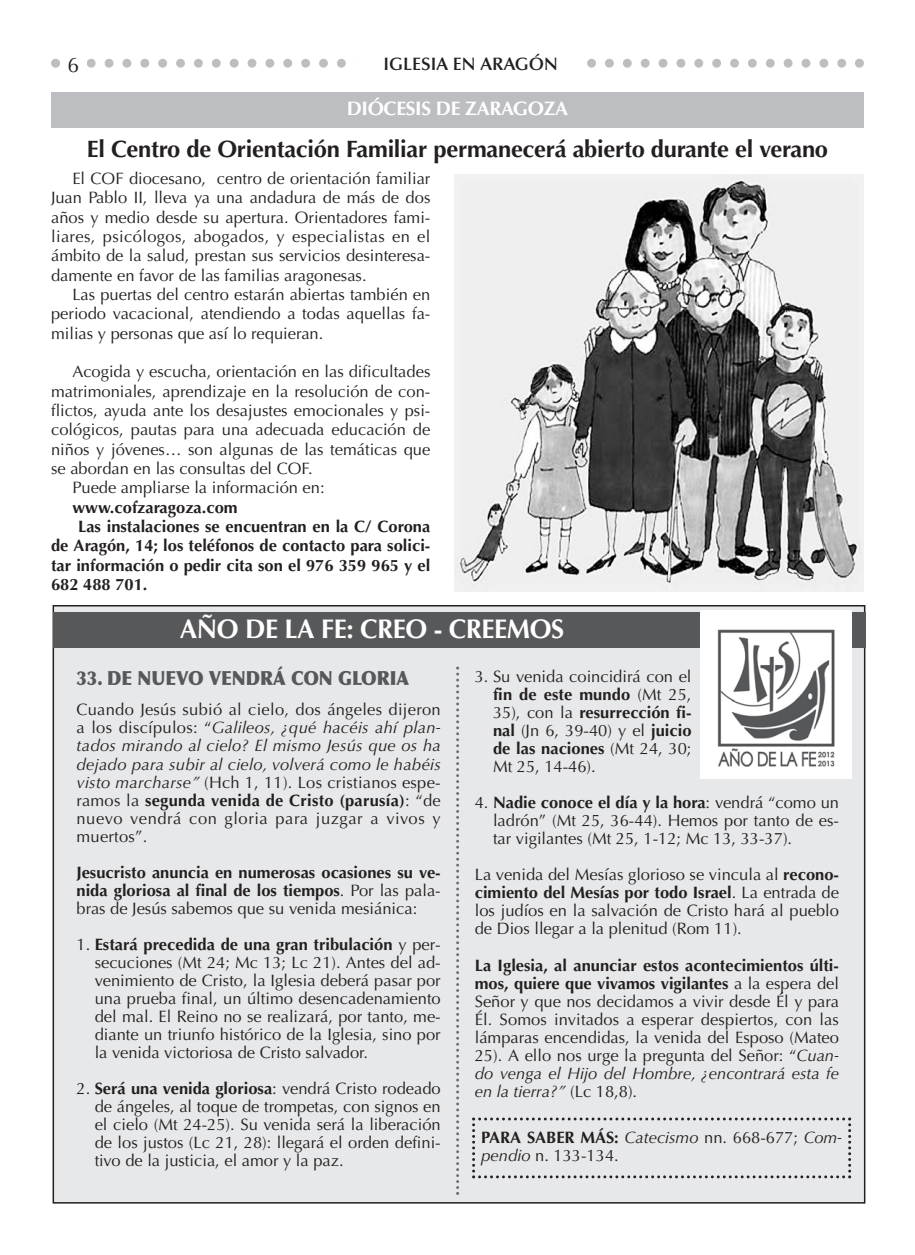
<style>
.page{position:relative;width:915px;height:1255px;background:#fff}
.page>*{position:absolute;margin:0;border:0;box-sizing:border-box;transform-origin:0 0}
.t1{font:700 27px "Optima";letter-spacing:-.015em;color:#fff}
.t2{font:700 23.7px "Optima";letter-spacing:-.01em;color:#231f20}
.t3{font:21px "Optima LT Std";color:#231f20}
.t4{font:900 19.5px "Optima";color:#57585a;scale:.9 1}
.t5{font:700 19.5px "Optima";letter-spacing:-.015em;color:#fff}
.t6{font:600 18px "Optima LT Std";color:#231f20}
.t7{font:16.5px/18px "Optima";color:#231f20;text-align:justify}
.t8{font:700 16.5px/18px "Optima";color:#231f20;text-align:justify}
.t9{font:16.5px "Optima";letter-spacing:.025em;color:#231f20}
.s1{font-style:italic}
.s2{font-weight:700}
.s3{font-weight:400}
</style>
<div class="page">
<div style="left:53px;top:605px;width:811px;height:597px;background:#e7e8e9"></div>
<svg style="left:51px;top:59px;width:812px;height:9px"></svg>
<div style="left:355px;top:51px;width:230px;height:26px;background:#fff"></div>
<div style="left:61px;top:51px;width:25px;height:30px;background:#fff"></div>
<div style="left:51px;top:92px;width:812px;height:36px;background:#bdbec1"></div>
<div style="left:53px;top:612px;width:812px;height:36px;background:#57585a"></div>
<svg style="left:456px;top:666px;width:3px;height:528px"></svg>
<svg style="left:472px;top:1117px;width:378px;height:61px"></svg>
<div style="left:700px;top:610px;width:151px;height:168px;background:#fff"></div>
<img style="left:717px;top:629px;width:118px;height:138px">
<img style="left:454px;top:174px;width:409px;height:417px">
<p class="t3" style="left:68px;top:53px;width:13px">6</p>
<p class="t6" style="left:383px;top:58px;width:175px">IGLESIA EN ARAGÓN</p>
<p class="t5" style="left:346px;top:100px;width:223px">DIÓCESIS DE ZARAGOZA</p>
<p class="t2" style="left:87px;top:139px;width:742px">El Centro de Orientación Familiar permanecerá abierto durante el verano</p>
<p class="t7" style="left:72px;top:171px;width:359px">El COF diocesano, centro de orientación familiar</p>
<p class="t7" style="left:51px;top:190px;width:381px">Juan Pablo II, lleva ya una andadura de más de dos</p>
<p class="t7" style="left:51px;top:210px;width:381px">años y medio desde su apertura. Orientadores fami-</p>
<p class="t9" style="left:51px;top:229px;width:380px">liares, psicólogos, abogados, y especialistas en el</p>
<p class="t7" style="left:51px;top:248px;width:381px">ámbito de la salud, prestan sus servicios desinteresa-</p>
<p class="t7" style="left:51px;top:267px;width:317px">damente en favor de las familias aragonesas.</p>
<p class="t7" style="left:72px;top:287px;width:359px">Las puertas del centro estarán abiertas también en</p>
<p class="t7" style="left:51px;top:306px;width:381px">periodo vacacional, atendiendo a todas aquellas fa-</p>
<p class="t7" style="left:51px;top:325px;width:274px">milias y personas que así lo requieran.</p>
<p class="t7" style="left:72px;top:364px;width:359px">Acogida y escucha, orientación en las dificultades</p>
<p class="t7" style="left:51px;top:383px;width:381px">matrimoniales, aprendizaje en la resolución de con-</p>
<p class="t7" style="left:51px;top:403px;width:381px">flictos, ayuda ante los desajustes emocionales y psi-</p>
<p class="t7" style="left:51px;top:422px;width:381px">cológicos, pautas para una adecuada educación de</p>
<p class="t7" style="left:51px;top:441px;width:381px">niños y jóvenes… son algunas de las temáticas que</p>
<p class="t7" style="left:51px;top:461px;width:263px">se abordan en las consultas del COF.</p>
<p class="t7" style="left:72px;top:480px;width:254px">Puede ampliarse la información en:</p>
<p class="t8" style="left:72px;top:499px;width:167px">www.cofzaragoza.com</p>
<p class="t8" style="left:78px;top:519px;width:354px">Las instalaciones se encuentran en la C/ Corona</p>
<p class="t8" style="left:51px;top:538px;width:381px">de Aragón, 14; los teléfonos de contacto para solici-</p>
<p class="t8" style="left:51px;top:557px;width:381px">tar información o pedir cita son el 976 359 965 y el</p>
<p class="t8" style="left:51px;top:577px;width:98px">682 488 701.</p>
<p class="t1" style="left:180px;top:618px;width:385px">AÑO DE LA FE: CREO - CREEMOS</p>
<p class="t4" style="left:76px;top:670px;width:371px">33. DE NUEVO VENDRÁ CON GLORIA</p>
<p class="t7" style="left:76px;top:702px;width:366px">Cuando Jesús subió al cielo, dos ángeles dijeron a los discípulos: “<span class="s1">Galileos, ¿qué hacéis ahí plan&shy;tados mirando al cielo? El mismo Jesús que os ha dejado para subir al cielo, volverá como le habéis visto marcharse”</span> (Hch 1, 11). Los cristianos espe&shy;ramos la <span class="s2">segunda venida de Cristo (parusía)</span>: “de nuevo vendrá con gloria para juzgar a vivos y muertos”.</p>
<p class="t8" style="left:76px;top:864px;width:365px">Jesucristo anuncia en numerosas ocasiones su ve&shy;nida gloriosa al final de los tiempos<span class="s3">. Por las pala&shy;bras de Jesús sabemos que su venida mesiánica:</span></p>
<p class="t7" style="left:95px;top:936px;width:347px;text-indent:-18px">1. <span class="s2">Estará precedida de una gran tribulación</span> y per&shy;secuciones (Mt 24; Mc 13; Lc 21). Antes del ad&shy;venimiento de Cristo, la Iglesia deberá pasar por una prueba final, un último desencadenamiento del mal. El Reino no se realizará, por tanto, me&shy;diante un triunfo histórico de la Iglesia, sino por la venida victoriosa de Cristo salvador.</p>
<p class="t7" style="left:95px;top:1080px;width:347px;text-indent:-18px">2. <span class="s2">Será una venida gloriosa</span>: vendrá Cristo rodeado de ángeles, al toque de trompetas, con signos en el cielo (Mt 24-25). Su venida será la liberación de los justos (Lc 21, 28): llegará el orden defini&shy;tivo de la justicia, el amor y la paz.</p>
<p class="t7" style="left:493px;top:669px;width:200px;text-indent:-18px">3. Su venida coincidirá con el <span class="s2">fin de este mundo</span> (Mt 25, 35), con la <span class="s2">resurrección fi&shy;nal</span> (Jn 6, 39-40) y el <span class="s2">juicio de las naciones</span> (Mt 24, 30; Mt 25, 14-46).</p>
<p class="t7" style="left:493px;top:795px;width:347px;text-indent:-18px">4. <span class="s2">Nadie conoce el día y la hora</span>: vendrá “como un ladrón” (Mt 25, 36-44). Hemos por tanto de es&shy;tar vigilantes (Mt 25, 1-12; Mc 13, 33-37).</p>
<p class="t7" style="left:474px;top:867px;width:365px">La venida del Mesías glorioso se vincula al <span class="s2">recono&shy;cimiento del Mesías por todo Israel</span>. La entrada de los judíos en la salvación de Cristo hará al pueblo de Dios llegar a la plenitud (Rom 11).</p>
<p class="t7" style="left:474px;top:957px;width:365px"><span class="s2">La Iglesia, al anunciar estos acontecimientos últi&shy;mos, quiere que vivamos vigilantes</span> a la espera del Señor y que nos decidamos a vivir desde Él y para Él. Somos invitados a esperar despiertos, con las lámparas encendidas, la venida del Esposo (Mateo 25). A ello nos urge la pregunta del Señor: “<span class="s1">Cuan&shy;do venga el Hijo del Hombre, ¿encontrará esta fe en la tierra?”</span> (Lc 18,8).</p>
<p class="t7" style="left:481px;top:1129px;width:362px"><span class="s2">PARA SABER MÁS:</span> <span class="s1">Catecismo</span> nn. 668-677; <span class="s1">Com&shy;pendio</span> n. 133-134.</p>
</div>
